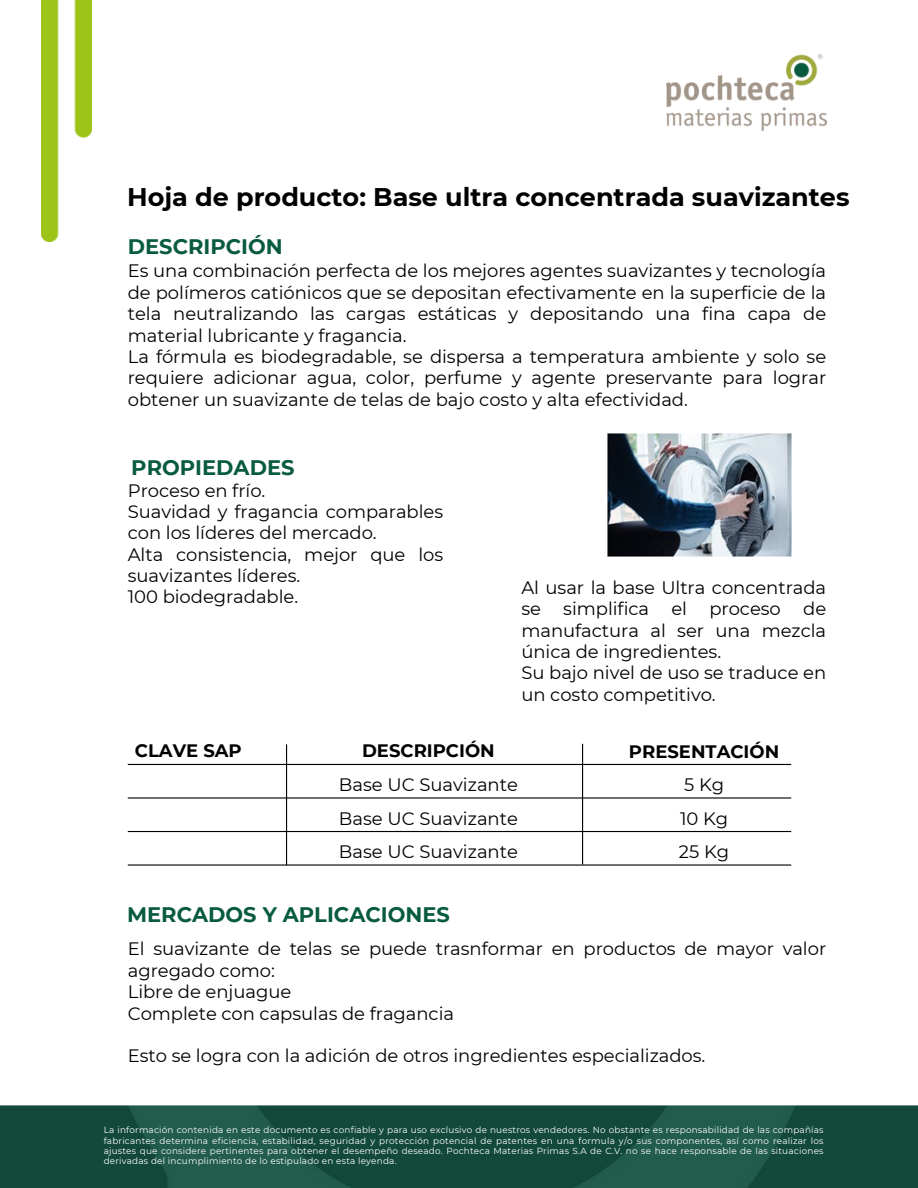
<style>
.page{position:relative;width:918px;height:1188px;background:#fff}
.page>*{position:absolute;margin:0;border:0;box-sizing:border-box;transform-origin:0 0}
.t1{font:700 25.5px "Montserrat";color:#000}
.t2{font:700 21px "Montserrat";color:#095b40}
.t3{font:18px/21.3px "Montserrat";color:#000}
.t4{font:700 18px "Montserrat";color:#000}
.t5{font:8.85px/10.2px "Montserrat";letter-spacing:.025em;color:#fff;text-align:justify}
</style>
<div class="page">
<img style="left:41px;top:0;width:51px;height:241px">
<img style="left:0;top:1105px;width:918px;height:82px">
<img style="left:667px;top:54px;width:160px;height:77px">
<hr style="left:128px;top:864px;width:663px;height:2px;background:#000">
<hr style="left:582px;top:744px;width:1px;height:120px;background:#000">
<hr style="left:128px;top:831px;width:663px;height:1px;background:#000">
<hr style="left:128px;top:797px;width:663px;height:2px;background:#000">
<hr style="left:128px;top:764px;width:663px;height:1px;background:#000">
<hr style="left:286px;top:744px;width:1px;height:121px;background:#000">
<img style="left:608px;top:434px;width:183px;height:122px">
<h4 class="t1" style="left:127px;top:181px;width:724px">Hoja de producto: Base ultra concentrada suavizantes</h4>
<h4 class="t2" style="left:128px;top:234px;width:157px">DESCRIPCIÓN</h4>
<h4 class="t3" style="left:128px;top:260px;width:700px">Es una combinación perfecta de los mejores agentes suavizantes y tecnología de polímeros catiónicos que se depositan efectivamente en la superficie de la tela neutralizando las cargas estáticas y depositando una fina capa de material lubricante y fragancia.<br>La fórmula es biodegradable, se dispersa a temperatura ambiente y solo se requiere adicionar agua, color, perfume y agente preservante para lograr obtener un suavizante de telas de bajo costo y alta efectividad.</h4>
<h2 class="t2" style="left:131px;top:455px;width:165px">PROPIEDADES</h2>
<h4 class="t3" style="left:128px;top:479px;width:317px">Proceso en frío.<br>Suavidad y fragancia comparables con los líderes del mercado.<br>Alta consistencia, mejor que los suavizantes líderes.<br>100 biodegradable.</h4>
<p class="t3" style="left:521px;top:577px;width:306px">Al usar la base Ultra concentrada se simplifica el proceso de manufactura al ser una mezcla única de ingredientes.<br>Su bajo nivel de uso se traduce en un costo competitivo.</p>
<h4 class="t4" style="left:135px;top:739px;width:108px">CLAVE SAP</h4>
<p class="t4" style="left:362px;top:739px;width:134px">DESCRIPCIÓN</p>
<h3 class="t3" style="left:339px;top:774px;width:181px">Base UC Suavizante</h3>
<h3 class="t3" style="left:339px;top:808px;width:181px">Base UC Suavizante</h3>
<h4 class="t3" style="left:339px;top:841px;width:181px">Base UC Suavizante</h4>
<h3 class="t4" style="left:629px;top:740px;width:152px">PRESENTACIÓN</h3>
<h4 class="t3" style="left:684px;top:774px;width:42px">5 Kg</h4>
<h4 class="t3" style="left:680px;top:808px;width:50px">10 Kg</h4>
<h4 class="t3" style="left:679px;top:841px;width:52px">25 Kg</h4>
<h1 class="t2" style="left:127px;top:902px;width:324px">MERCADOS Y APLICACIONES</h1>
<h4 class="t3" style="left:128px;top:938px;width:700px">El suavizante de telas se puede trasnformar en productos de mayor valor agregado como:<br>Libre de enjuague<br>Complete con capsulas de fragancia</h4>
<h2 class="t3" style="left:128px;top:1045px;width:579px">Esto se logra con la adición de otros ingredientes especializados.</h2>
<p class="t5" style="left:104px;top:1125px;width:721px">La información contenida en este documento es confiable y para uso exclusivo de nuestros vendedores. No obstante es responsabilidad de las compañías fabricantes determina eficiencia, estabilidad, seguridad y protección potencial de patentes en una formula y/o sus componentes, así como realizar los ajustes que considere pertinentes para obtener el desempeño deseado. Pochteca Materias Primas S.A de C.V. no se hace responsable de las situaciones derivadas del incumplimiento de lo estipulado en esta leyenda.</p>
</div>
